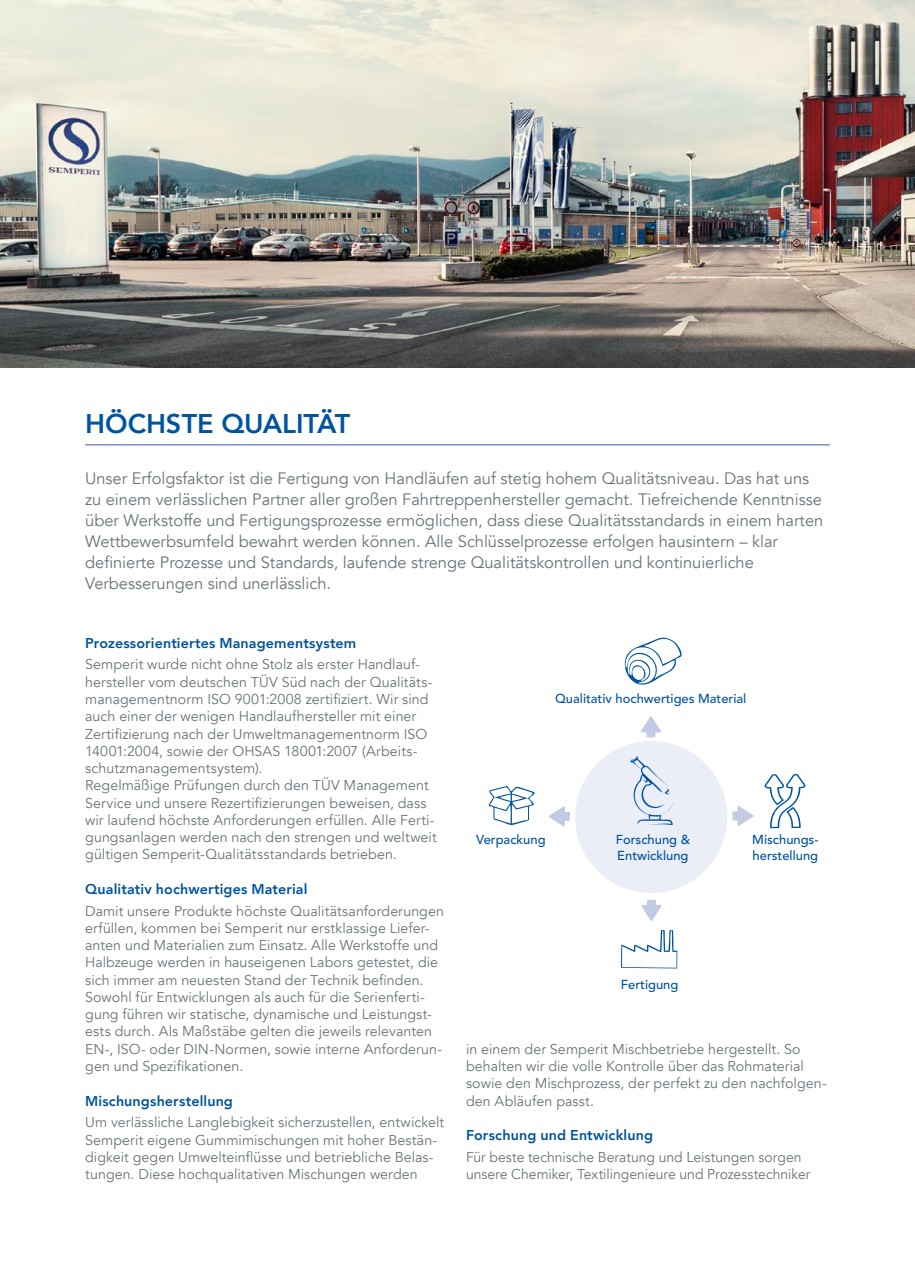
<style>
.page{position:relative;width:915px;height:1276px;background:#fff}
.page>*{position:absolute;margin:0;border:0;box-sizing:border-box;transform-origin:0 0}
.t1{font:800 27px "Avenir LT Com";letter-spacing:-.005em;color:#00549e}
.t2{font:16.5px/21px "Avenir LT Com";letter-spacing:-.005em;color:#69747a}
.t3{font:14.25px/17.2px "Avenir LT Com";letter-spacing:.005em;color:#69747a}
.t4{font:800 14.25px "Avenir LT Com";letter-spacing:.01em;color:#00549e}
.t5{font:500 12.9px/15.6px "Avenir";color:#00549e}
</style>
<div class="page">
<img style="left:0;top:0;width:880px;height:368px">
<img style="left:880px;top:0;width:34px;height:368px">
<div style="left:575px;top:741px;width:152px;height:152px;background:#eceef7;border-radius:50%"></div>
<svg style="left:764px;top:774px;width:41px;height:54px"></svg>
<svg style="left:488px;top:786px;width:46px;height:39px"></svg>
<svg style="left:621px;top:930px;width:56px;height:38px"></svg>
<svg style="left:624px;top:637px;width:58px;height:47px"></svg>
<div style="left:646px;top:726px;width:9px;height:11px;border:2px solid #c2cae4"></div>
<svg style="left:641px;top:716px;width:20px;height:18px"></svg>
<div style="left:646px;top:900px;width:9px;height:11px;border:2px solid #c2cae4"></div>
<svg style="left:641px;top:903px;width:21px;height:18px"></svg>
<div style="left:558px;top:812px;width:11px;height:9px;border:2px solid #c2cae4"></div>
<svg style="left:549px;top:806px;width:17px;height:21px"></svg>
<div style="left:732px;top:811px;width:11px;height:9px;border:2px solid #c2cae4"></div>
<svg style="left:735px;top:806px;width:19px;height:20px"></svg>
<svg style="left:630px;top:755px;width:44px;height:70px"></svg>
<hr style="left:85px;top:444px;width:744px;height:1px;background:#7c92c5">
<h1 class="t1" style="left:85px;top:407px;width:266px">HÖCHSTE QUALITÄT</h1>
<p class="t2" style="left:85px;top:468px;width:739px">Unser Erfolgsfaktor ist die Fertigung von Handläufen auf stetig hohem Qualitätsniveau. Das hat uns zu einem verlässlichen Partner aller großen Fahrtreppenhersteller gemacht. Tiefreichende Kenntnisse über Werkstoffe und Fertigungsprozesse ermöglichen, dass diese Qualitätsstandards in einem harten Wettbewerbsumfeld bewahrt werden können. Alle Schlüsselprozesse erfolgen hausintern – klar definierte Prozesse und Standards, laufende strenge Qualitätskontrollen und kontinuierliche Verbesserungen sind unerlässlich.</p>
<p class="t4" style="left:85px;top:634px;width:272px">Prozessorientiertes Managementsystem</p>
<p class="t3" style="left:85px;top:656px;width:353px">Semperit wurde nicht ohne Stolz als erster Handlauf&shy;hersteller vom deutschen TÜV Süd nach der Qualitäts&shy;managementnorm ISO 9001:2008 zertifiziert. Wir sind auch einer der wenigen Handlaufhersteller mit einer Zertifizierung nach der Umweltmanagementnorm ISO 14001:2004, sowie der OHSAS 18001:2007 (Arbeits&shy;schutzmanagementsystem).<br>Regelmäßige Prüfungen durch den TÜV Management Service und unsere Rezertifizierungen beweisen, dass wir laufend höchste Anforderungen erfüllen. Alle Ferti&shy;gungsanlagen werden nach den strengen und weltweit gültigen Semperit-Qualitätsstandards betrieben.</p>
<p class="t4" style="left:85px;top:880px;width:224px">Qualitativ hochwertiges Material</p>
<p class="t3" style="left:85px;top:902px;width:360px">Damit unsere Produkte höchste Qualitätsanforderungen erfüllen, kommen bei Semperit nur erstklassige Liefer&shy;anten und Materialien zum Einsatz. Alle Werkstoffe und Halbzeuge werden in hauseigenen Labors getestet, die sich immer am neuesten Stand der Technik befinden.<br>Sowohl für Entwicklungen als auch für die Serienferti&shy;gung führen wir statische, dynamische und Leistungst&shy;ests durch. Als Maßstäbe gelten die jeweils relevanten EN-, ISO- oder DIN-Normen, sowie interne Anforderun&shy;gen und Spezifikationen.</p>
<p class="t4" style="left:85px;top:1092px;width:149px">Mischungsherstellung</p>
<p class="t3" style="left:85px;top:1114px;width:360px">Um verlässliche Langlebigkeit sicherzustellen, entwickelt Semperit eigene Gummimischungen mit hoher Bestän&shy;digkeit gegen Umwelteinflüsse und betriebliche Belas&shy;tungen. Diese hochqualitativen Mischungen werden</p>
<p class="t5" style="left:555px;top:691px;width:192px">Qualitativ hochwertiges Material</p>
<p class="t5" style="left:476px;top:832px;width:71px">Verpackung</p>
<p class="t5" style="left:615px;top:832px;width:76px">Forschung &amp;<br>Entwicklung</p>
<p class="t5" style="left:620px;top:977px;width:59px">Fertigung</p>
<p class="t5" style="left:752px;top:832px;width:68px">Mischungs&shy;herstellung</p>
<p class="t3" style="left:466px;top:1040px;width:362px">in einem der Semperit Mischbetriebe hergestellt. So behalten wir die volle Kontrolle über das Rohmaterial sowie den Mischprozess, der perfekt zu den nachfolgen&shy;den Abläufen passt.</p>
<p class="t4" style="left:466px;top:1126px;width:188px">Forschung und Entwicklung</p>
<p class="t3" style="left:466px;top:1148px;width:346px">Für beste technische Beratung und Leistungen sorgen unsere Chemiker, Textilingenieure und Prozesstechniker</p>
</div>
